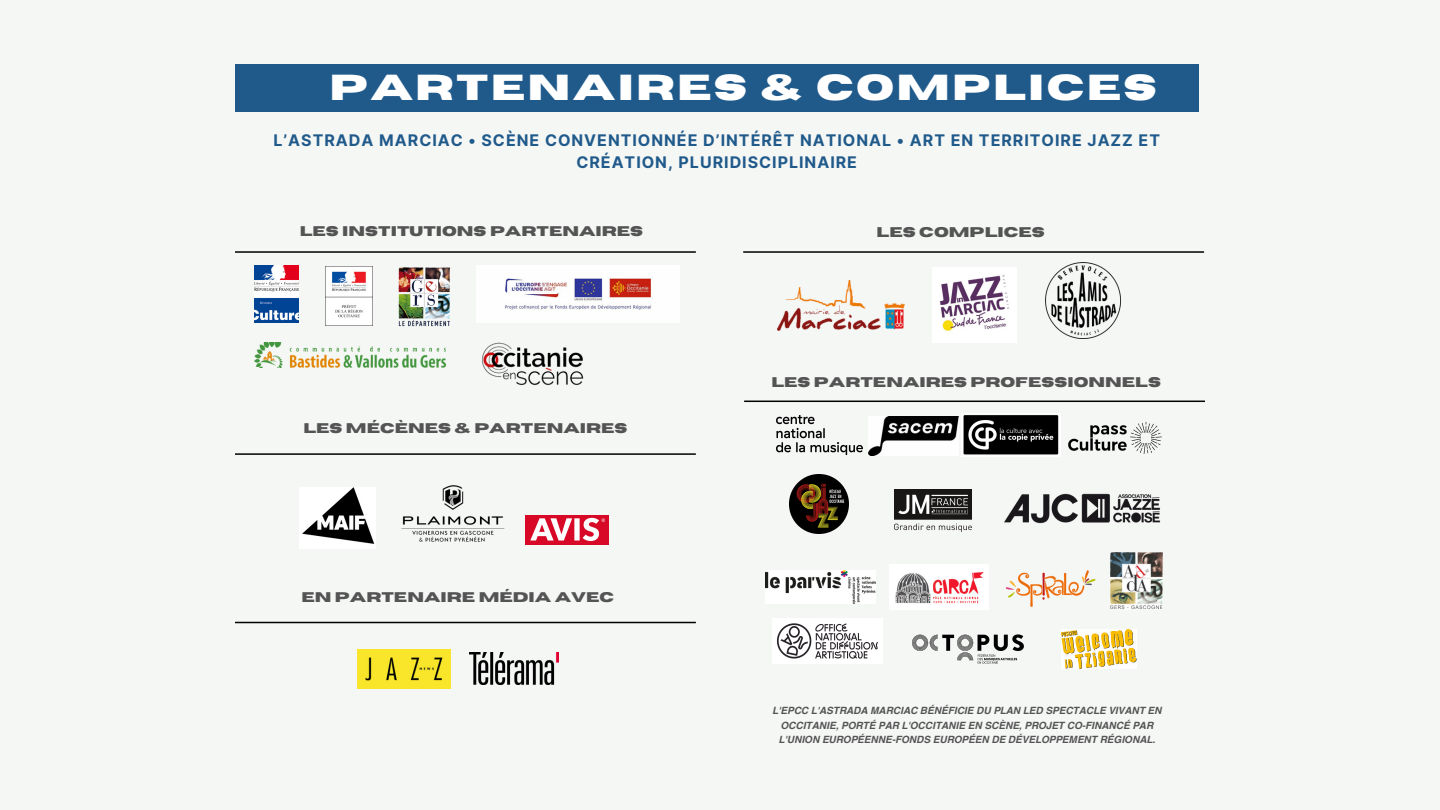
<style>
.page{position:relative;width:1440px;height:810px;background:#f5f7f5}
.page>*{position:absolute;margin:0;border:0;box-sizing:border-box;transform-origin:0 0}
.t1{font:700 36px "Horizon";letter-spacing:.065em;color:#fff}
.t2{font:700 16px/21.8px "Inter";letter-spacing:.065em;color:#205a8b;text-align:center}
.t3{font:700 14px "Horizon";color:#545454}
.t4{font:700 13.9px "Horizon";color:#545454}
.t5{font:italic 700 10px/14.2px "Helvetica World";color:#545454;text-align:center}
</style>
<div class="page">
<div style="left:235px;top:64px;width:963px;height:48px;background:#205a8b"></div>
<hr style="left:235px;top:251px;width:461px;height:2px;background:#000">
<img style="left:255px;top:266px;width:44px;height:57px">
<img style="left:326px;top:271px;width:46px;height:55px">
<img style="left:398px;top:267px;width:52px;height:60px">
<img style="left:1045px;top:263px;width:76px;height:75px">
<hr style="left:743px;top:251px;width:461px;height:2px;background:#000">
<img style="left:963px;top:415px;width:94px;height:40px">
<img style="left:1057px;top:415px;width:105px;height:40px">
<img style="left:789px;top:474px;width:60px;height:59px">
<hr style="left:744px;top:401px;width:461px;height:1px;background:#000">
<img style="left:895px;top:489px;width:77px;height:43px">
<img style="left:776px;top:416px;width:86px;height:38px">
<img style="left:868px;top:417px;width:90px;height:39px">
<img style="left:1004px;top:493px;width:157px;height:31px">
<img style="left:254px;top:343px;width:192px;height:25px">
<img style="left:777px;top:281px;width:128px;height:49px">
<img style="left:1111px;top:553px;width:51px;height:56px">
<img style="left:766px;top:571px;width:109px;height:33px">
<img style="left:505px;top:278px;width:146px;height:32px">
<img style="left:482px;top:342px;width:102px;height:43px">
<img style="left:940px;top:275px;width:69px;height:56px">
<img style="left:1005px;top:570px;width:91px;height:37px">
<img style="left:777px;top:623px;width:101px;height:36px">
<img style="left:912px;top:634px;width:112px;height:30px">
<img style="left:1061px;top:629px;width:75px;height:39px">
<img style="left:895px;top:572px;width:89px;height:32px">
<img style="left:401px;top:485px;width:104px;height:57px">
<img style="left:526px;top:515px;width:83px;height:29px">
<img style="left:358px;top:650px;width:93px;height:38px">
<hr style="left:235px;top:453px;width:461px;height:2px;background:#000">
<hr style="left:235px;top:622px;width:461px;height:1px;background:#000">
<img style="left:302px;top:487px;width:73px;height:57px">
<img style="left:470px;top:653px;width:88px;height:32px">
<p class="t1" style="left:330px;top:70px;width:829px">PARTENAIRES &amp; COMPLICES</p>
<p class="t2" style="left:273px;top:130px;width:888px">L’ASTRADA MARCIAC • SCÈNE CONVENTIONNÉE D’INTÉRÊT NATIONAL • ART EN TERRITOIRE JAZZ ET<br>CRÉATION, PLURIDISCIPLINAIRE</p>
<p class="t4" style="left:300px;top:225px;width:345px">LES INSTITUTIONS PARTENAIRES</p>
<p class="t4" style="left:303px;top:422px;width:326px">LES MÉCÈNES &amp; PARTENAIRES</p>
<p class="t4" style="left:301px;top:591px;width:314px">EN PARTENAIRE MÉDIA AVEC</p>
<p class="t3" style="left:877px;top:225px;width:170px">LES COMPLICES</p>
<p class="t4" style="left:771px;top:375px;width:391px">LES PARTENAIRES PROFESSIONNELS</p>
<p class="t5" style="left:773px;top:703px;width:391px">L'EPCC L'ASTRADA MARCIAC BÉNÉFICIE DU PLAN LED SPECTACLE VIVANT EN<br>OCCITANIE, PORTÉ PAR L'OCCITANIE EN SCÈNE, PROJET CO-FINANCÉ PAR<br>L'UNION EUROPÉENNE-FONDS EUROPÉEN DE DÉVELOPPEMENT RÉGIONAL.</p>
</div>
